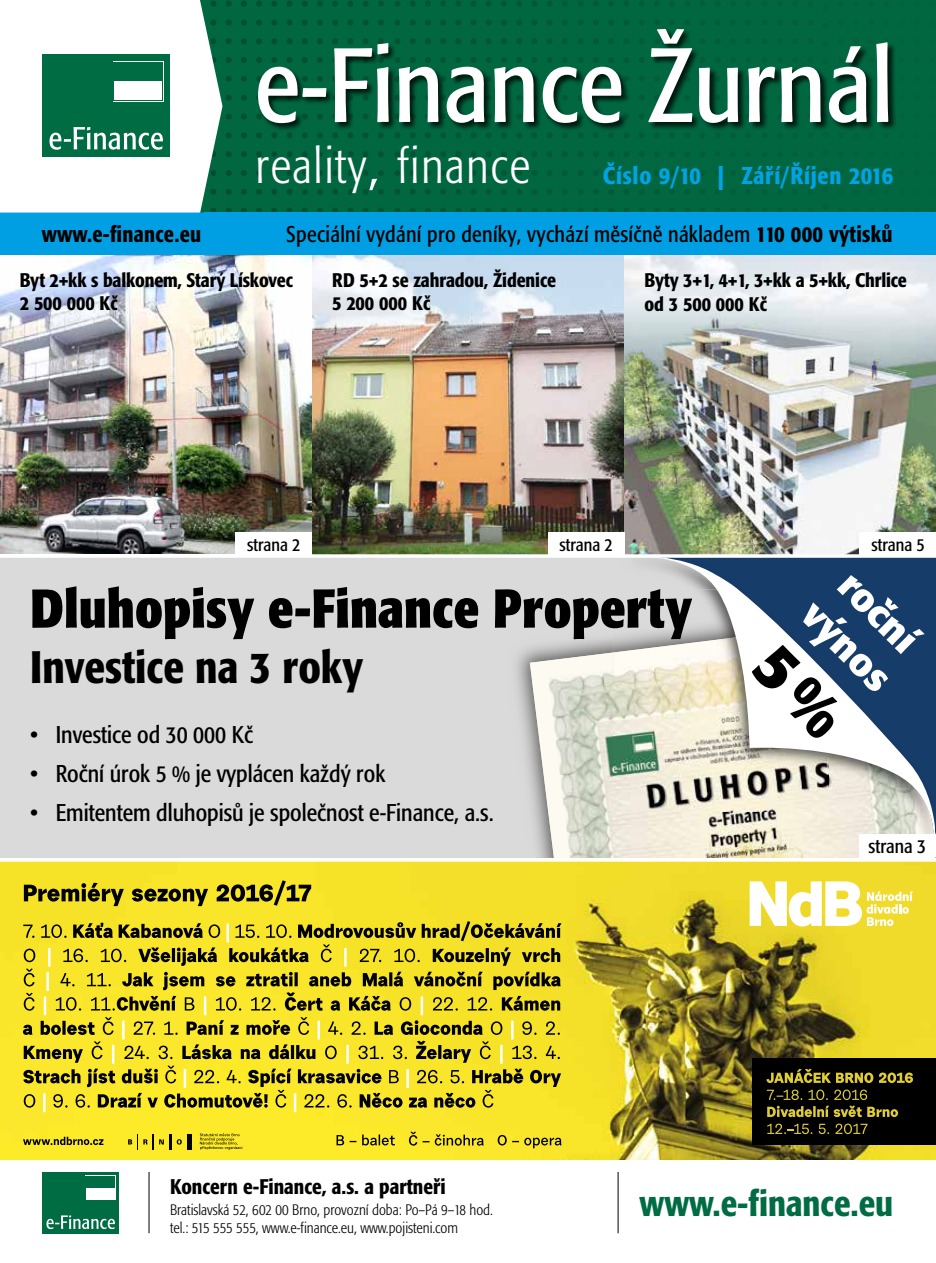
<style>
.page{position:relative;width:936px;height:1263px;background:#fff}
.page>*{position:absolute;margin:0;border:0;box-sizing:border-box;transform-origin:0 0}
.t1{font:condensed 104.25px "Formata";color:#fff}
.t2{font:700 condensed 54px "Formata";color:#000}
.t3{font:300 condensed 49.5px "Formata";letter-spacing:.03em;color:#fff}
.t4{font:500 condensed 45px "Formata";color:#000}
.t5{font:500 condensed 36px "Formata";color:#006c43}
.t6{font:condensed 24px "Formata";color:#000}
.t7{font:500 condensed 24px "Formata";letter-spacing:.03em;color:#00a3e6}
.t8{font:condensed 22.5px "Formata";letter-spacing:.015em;color:#000}
.t9{font:500 condensed 22.5px "Formata";letter-spacing:.015em;color:#000}
.t10{font:500 condensed 21px "Formata";color:#000}
.t11{font:500 condensed 19.5px/23.4px "Formata";letter-spacing:-.005em;color:#000}
.t12{font:condensed 19.5px "Formata";color:#000}
.t13{font:condensed 18px "Formata";color:#000}
.t14{font:300 condensed 15px/18px "Formata";color:#000}
.s1{font-weight:500}
</style>
<div class="page">
<img style="left:0;top:862px;width:935px;height:297px">
<svg style="left:23px;top:921px;width:538px;height:191px;background:#caba23"></svg>
<svg style="left:24px;top:880px;width:287px;height:26px;background:#a99c1b"></svg>
<svg style="left:749px;top:881px;width:163px;height:45px"></svg>
<svg style="left:497px;top:1135px;width:64px;height:13px"></svg>
<svg style="left:409px;top:1131px;width:74px;height:14px"></svg>
<svg style="left:336px;top:1134px;width:59px;height:11px"></svg>
<div style="left:751px;top:1058px;width:184px;height:87px;background:#000"></div>
<svg style="left:767px;top:1123px;width:100px;height:11px"></svg>
<svg style="left:766px;top:1089px;width:132px;height:28px"></svg>
<svg style="left:766px;top:1069px;width:146px;height:14px"></svg>
<hr style="left:169px;top:1134px;width:3px;height:16px;background:#000">
<hr style="left:187px;top:1134px;width:4px;height:16px;background:#000">
<svg style="left:177px;top:1139px;width:5px;height:5px"></svg>
<svg style="left:153px;top:1134px;width:11px;height:16px"></svg>
<svg style="left:128px;top:1134px;width:19px;height:16px"></svg>
<svg style="left:23px;top:1137px;width:80px;height:8px"></svg>
<svg style="left:200px;top:1133px;width:42px;height:17px"></svg>
<div style="left:0;top:213px;width:263px;height:42px;background:#009fe3"></div>
<div style="left:232px;top:0;width:697px;height:213px;background:#006741"></div>
<svg style="left:577px;top:0;width:6px;height:213px"></svg>
<svg style="left:608px;top:0;width:6px;height:213px"></svg>
<svg style="left:638px;top:0;width:6px;height:213px"></svg>
<svg style="left:669px;top:0;width:6px;height:213px"></svg>
<svg style="left:699px;top:0;width:6px;height:213px"></svg>
<svg style="left:730px;top:0;width:6px;height:213px"></svg>
<svg style="left:593px;top:0;width:6px;height:213px"></svg>
<svg style="left:623px;top:0;width:6px;height:213px"></svg>
<svg style="left:653px;top:0;width:6px;height:213px"></svg>
<svg style="left:684px;top:0;width:6px;height:213px"></svg>
<svg style="left:714px;top:0;width:6px;height:213px"></svg>
<svg style="left:745px;top:0;width:6px;height:213px"></svg>
<svg style="left:761px;top:0;width:6px;height:213px"></svg>
<svg style="left:792px;top:0;width:6px;height:213px"></svg>
<svg style="left:822px;top:0;width:6px;height:213px"></svg>
<svg style="left:853px;top:0;width:6px;height:213px"></svg>
<svg style="left:883px;top:0;width:6px;height:213px"></svg>
<svg style="left:913px;top:0;width:6px;height:213px"></svg>
<svg style="left:777px;top:0;width:6px;height:213px"></svg>
<svg style="left:807px;top:0;width:6px;height:213px"></svg>
<svg style="left:837px;top:0;width:6px;height:213px"></svg>
<svg style="left:868px;top:0;width:6px;height:213px"></svg>
<svg style="left:898px;top:0;width:6px;height:213px"></svg>
<svg style="left:929px;top:0;width:6px;height:213px"></svg>
<svg style="left:241px;top:0;width:6px;height:213px"></svg>
<svg style="left:271px;top:0;width:6px;height:213px"></svg>
<svg style="left:302px;top:0;width:6px;height:213px"></svg>
<svg style="left:332px;top:0;width:6px;height:213px"></svg>
<svg style="left:362px;top:0;width:6px;height:213px"></svg>
<svg style="left:256px;top:0;width:6px;height:213px"></svg>
<svg style="left:286px;top:0;width:6px;height:213px"></svg>
<svg style="left:317px;top:0;width:6px;height:213px"></svg>
<svg style="left:347px;top:0;width:6px;height:213px"></svg>
<svg style="left:378px;top:0;width:6px;height:213px"></svg>
<svg style="left:394px;top:0;width:6px;height:213px"></svg>
<svg style="left:425px;top:0;width:6px;height:213px"></svg>
<svg style="left:455px;top:0;width:6px;height:213px"></svg>
<svg style="left:485px;top:0;width:6px;height:213px"></svg>
<svg style="left:516px;top:0;width:6px;height:213px"></svg>
<svg style="left:546px;top:0;width:6px;height:213px"></svg>
<svg style="left:409px;top:0;width:6px;height:213px"></svg>
<svg style="left:440px;top:0;width:6px;height:213px"></svg>
<svg style="left:470px;top:0;width:6px;height:213px"></svg>
<svg style="left:501px;top:0;width:6px;height:213px"></svg>
<svg style="left:531px;top:0;width:6px;height:213px"></svg>
<svg style="left:561px;top:0;width:6px;height:213px"></svg>
<svg style="left:0;top:0;width:232px;height:213px"></svg>
<div style="left:258px;top:28px;width:639px;height:104px;background:#000;opacity:.75"></div>
<hr style="left:149px;top:1172px;width:1px;height:61px;background:#000">
<div style="left:42px;top:1172px;width:77px;height:61px;background:#006c43"></div>
<div style="left:86px;top:1188px;width:28px;height:11px;background:#fff"></div>
<svg style="left:46px;top:1215px;width:69px;height:14px"></svg>
<hr style="left:617px;top:1172px;width:1px;height:61px;background:#000">
<hr style="left:935px;top:213px;width:1px;height:42px;background:#009fe3">
<div style="left:205px;top:213px;width:730px;height:42px;background:#009fe3"></div>
<div style="left:0;top:556px;width:935px;height:302px;background:#dadada"></div>
<svg style="left:210px;top:557px;width:404px;height:301px"></svg>
<img style="left:614px;top:557px;width:19px;height:1px">
<img style="left:614px;top:639px;width:19px;height:219px">
<img style="left:614px;top:598px;width:19px;height:41px">
<svg style="left:633px;top:557px;width:302px;height:301px;background:#bcbdb7"></svg>
<svg style="left:751px;top:575px;width:173px;height:166px;background:#6e839c"></svg>
<div style="left:859px;top:834px;width:76px;height:23px;background:#fff"></div>
<img style="left:312px;top:255px;width:623px;height:299px">
<div style="left:859px;top:532px;width:76px;height:24px;background:#fff"></div>
<div style="left:547px;top:532px;width:77px;height:24px;background:#fff"></div>
<img style="left:0;top:255px;width:312px;height:299px">
<div style="left:235px;top:532px;width:77px;height:24px;background:#fff"></div>
<svg style="left:935px;top:557px;width:1px;height:301px"></svg>
<hr style="left:0;top:554px;width:935px;height:3px;background:#fff">
<p class="t9" style="left:42px;top:221px;width:161px">www.e-finance.eu</p>
<h1 class="t1" style="left:255px;top:24px;width:640px">e-Finance Žurnál</h1>
<p class="t7" style="left:603px;top:161px;width:292px">Číslo 9/10 | Září/Říjen 2016</p>
<h3 class="t3" style="left:255px;top:137px;width:276px">reality, finance</h3>
<p class="t8" style="left:286px;top:221px;width:607px">Speciální vydání pro deníky, vychází měsíčně nákladem <span class="s1">110 000 výtisků</span></p>
<p class="t11" style="left:20px;top:268px;width:275px">Byt 2+kk s balkonem, Starý Lískovec<br>2 500 000 Kč</p>
<p class="t11" style="left:332px;top:268px;width:225px">RD 5+2 se zahradou, Židenice<br>5 200 000 Kč</p>
<p class="t11" style="left:644px;top:269px;width:264px">Byty 3+1, 4+1, 3+kk a 5+kk, Chrlice od 3 500 000 Kč</p>
<p class="t13" style="left:247px;top:534px;width:55px">strana 2</p>
<p class="t13" style="left:559px;top:534px;width:55px">strana 2</p>
<p class="t13" style="left:871px;top:534px;width:55px">strana 5</p>
<h2 class="t2" style="left:30px;top:575px;width:663px">Dluhopisy e-Finance Property</h2>
<h3 class="t4" style="left:30px;top:640px;width:334px">Investice na 3 roky</h3>
<p class="t6" style="left:30px;top:721px;width:224px">• Investice od 30 000 Kč</p>
<p class="t6" style="left:30px;top:760px;width:356px">• Roční úrok 5 % je vyplácen každý rok</p>
<p class="t6" style="left:30px;top:799px;width:465px">• Emitentem dluhopisů je společnost e-Finance, a.s.</p>
<p class="t12" style="left:868px;top:835px;width:59px">strana 3</p>
<p class="t10" style="left:170px;top:1174px;width:277px">Koncern e-Finance, a.s. a partneři</p>
<p class="t14" style="left:170px;top:1201px;width:324px">Bratislavská 52, 602 00 Brno, provozní doba: Po–Pá 9–18 hod. tel.: 515 555 555, www.e-finance.eu, www.pojisteni.com</p>
<h3 class="t5" style="left:639px;top:1181px;width:255px">www.e-finance.eu</h3>
</div>
